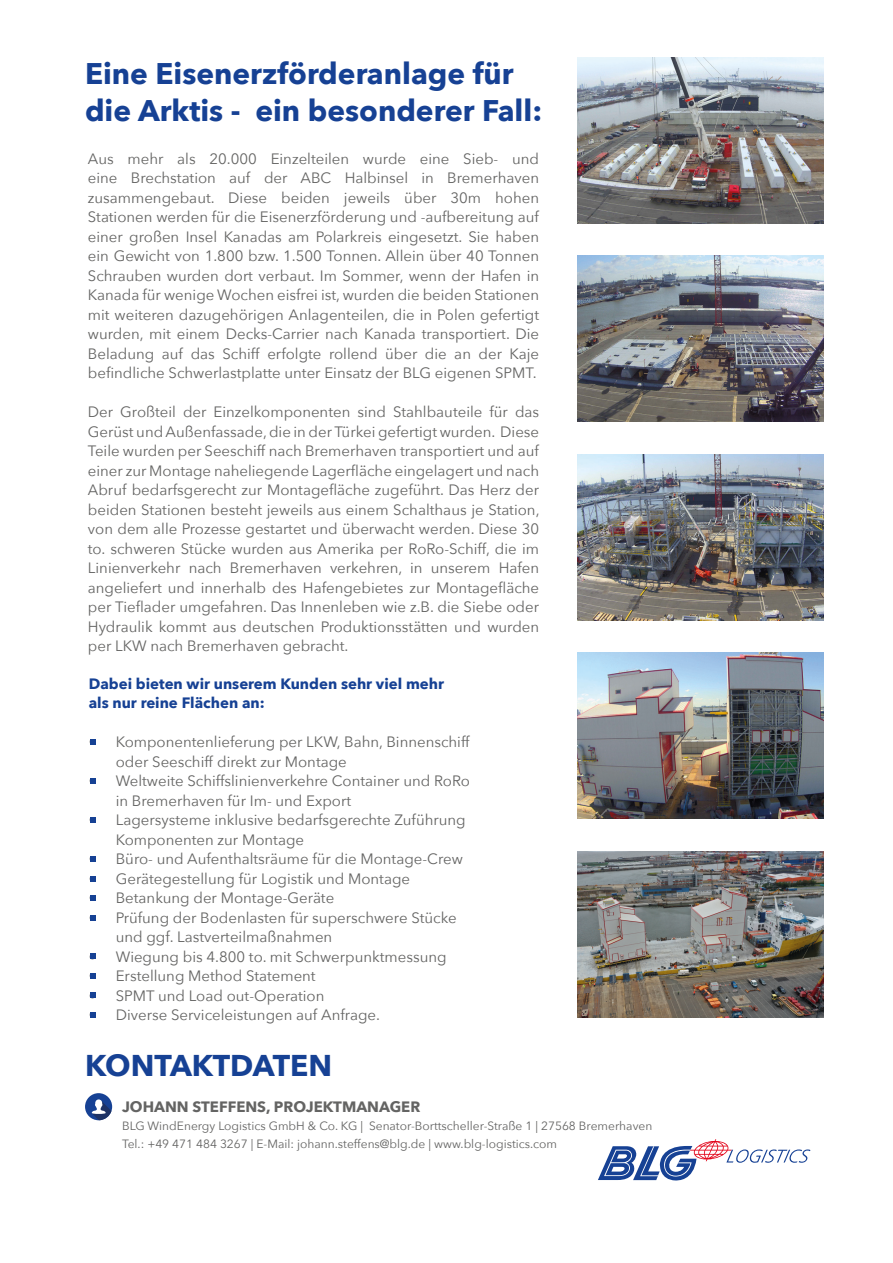
<style>
.page{position:relative;width:893px;height:1263px;background:#fff}
.page>*{position:absolute;margin:0;border:0;box-sizing:border-box;transform-origin:0 0}
.t1{font:700 30px "Avenir Next";color:#164194}
.t2{font:700 29.85px/37.5px "Avenir Next";color:#164194}
.t3{font:15px/19.5px "Avenir Next";color:#646463}
.t4{font:700 15px/19.5px "Avenir Next";color:#164194}
.t5{font:700 15px "Avenir Next";color:#646463}
.t6{font:12px/18px "Avenir Next";color:#646463}
</style>
<div class="page">
<div style="left:85px;top:1093px;width:27px;height:27px;background:#164194;border-radius:50%"></div>
<svg style="left:91px;top:1099px;width:20px;height:21px"></svg>
<svg style="left:598px;top:1139px;width:212px;height:41px"></svg>
<img style="left:577px;top:58px;width:247px;height:165px">
<img style="left:577px;top:256px;width:247px;height:166px">
<img style="left:577px;top:454px;width:247px;height:166px">
<img style="left:577px;top:653px;width:247px;height:166px">
<img style="left:577px;top:851px;width:247px;height:166px">
<svg style="left:90px;top:817px;width:5px;height:6px"></svg>
<svg style="left:90px;top:856px;width:5px;height:6px"></svg>
<svg style="left:90px;top:876px;width:5px;height:5px"></svg>
<svg style="left:90px;top:895px;width:5px;height:6px"></svg>
<svg style="left:90px;top:915px;width:5px;height:6px"></svg>
<svg style="left:90px;top:954px;width:5px;height:5px"></svg>
<svg style="left:90px;top:973px;width:5px;height:6px"></svg>
<svg style="left:90px;top:992px;width:5px;height:6px"></svg>
<svg style="left:90px;top:1012px;width:5px;height:6px"></svg>
<svg style="left:90px;top:778px;width:5px;height:6px"></svg>
<svg style="left:90px;top:739px;width:5px;height:6px"></svg>
<h2 class="t2" style="left:85px;top:54px;width:459px">Eine Eisenerzförderanlage für die Arktis - ein besonderer Fall:</h2>
<p class="t3" style="left:88px;top:148px;width:453px;text-align:justify">Aus mehr als 20.000 Einzelteilen wurde eine Sieb- und eine Brechstation auf der ABC Halbinsel in Bremerhaven zusammengebaut. Diese beiden jeweils über 30m hohen Stationen werden für die Eisenerzförderung und -aufbereitung auf einer großen Insel Kanadas am Polarkreis eingesetzt. Sie haben ein Gewicht von 1.800 bzw. 1.500 Tonnen. Allein über 40 Tonnen Schrauben wurden dort verbaut. Im Sommer, wenn der Hafen in Kanada für wenige Wochen eisfrei ist, wurden die beiden Stationen mit weiteren dazugehörigen Anlagenteilen, die in Polen gefertigt wurden, mit einem Decks-Carrier nach Kanada transportiert. Die Beladung auf das Schiff erfolgte rollend über die an der Kaje befindliche Schwerlastplatte unter Einsatz der BLG eigenen SPMT.</p>
<p class="t3" style="left:88px;top:402px;width:453px;text-align:justify">Der Großteil der Einzelkomponenten sind Stahlbauteile für das Gerüst und Außenfassade, die in der Türkei gefertigt wurden. Diese Teile wurden per Seeschiff nach Bremerhaven transportiert und auf einer zur Montage naheliegende Lagerfläche eingelagert und nach Abruf bedarfsgerecht zur Montagefläche zugeführt. Das Herz der beiden Stationen besteht jeweils aus einem Schalthaus je Station, von dem alle Prozesse gestartet und überwacht werden. Diese 30 to. schweren Stücke wurden aus Amerika per RoRo-Schiff, die im Linienverkehr nach Bremerhaven verkehren, in unserem Hafen angeliefert und innerhalb des Hafengebietes zur Montagefläche per Tieflader umgefahren. Das Innenleben wie z.B. die Siebe oder Hydraulik kommt aus deutschen Produktionsstätten und wurden per LKW nach Bremerhaven gebracht.</p>
<p class="t4" style="left:89px;top:673px;width:357px">Dabei bieten wir unserem Kunden sehr viel mehr als nur reine Flächen an:</p>
<p class="t3" style="left:116px;top:731px;width:355px;text-indent:-27px">• Komponentenlieferung per LKW, Bahn, Binnenschiff oder Seeschiff direkt zur Montage</p>
<p class="t3" style="left:116px;top:770px;width:356px;text-indent:-27px">• Weltweite Schiffslinienverkehre Container und RoRo in Bremerhaven für Im- und Export</p>
<p class="t3" style="left:116px;top:809px;width:352px;text-indent:-27px">• Lagersysteme inklusive bedarfsgerechte Zuführung<br>Komponenten zur Montage</p>
<p class="t3" style="left:89px;top:848px;width:376px">• Büro- und Aufenthaltsräume für die Montage-Crew</p>
<p class="t3" style="left:89px;top:868px;width:323px">• Gerätegestellung für Logistik und Montage</p>
<p class="t3" style="left:89px;top:887px;width:247px">• Betankung der Montage-Geräte</p>
<p class="t3" style="left:116px;top:907px;width:342px;text-indent:-27px">• Prüfung der Bodenlasten für superschwere Stücke und ggf. Lastverteilmaßnahmen</p>
<p class="t3" style="left:89px;top:946px;width:359px">• Wiegung bis 4.800 to. mit Schwerpunktmessung</p>
<p class="t3" style="left:89px;top:965px;width:228px">• Erstellung Method Statement</p>
<p class="t3" style="left:89px;top:985px;width:237px">• SPMT und Load out-Operation</p>
<p class="t3" style="left:89px;top:1004px;width:293px">• Diverse Serviceleistungen auf Anfrage.</p>
<h1 class="t1" style="left:85px;top:1039px;width:249px">KONTAKTDATEN</h1>
<p class="t5" style="left:122px;top:1094px;width:300px">JOHANN STEFFENS, PROJEKTMANAGER</p>
<p class="t6" style="left:122px;top:1116px;width:532px">BLG WindEnergy Logistics GmbH &amp; Co. KG | Senator-Borttscheller-Straße 1 | 27568 Bremerhaven<br>Tel.: +49 471 484 3267 | E-Mail: johann.steffens@blg.de | www.blg-logistics.com</p>
</div>
